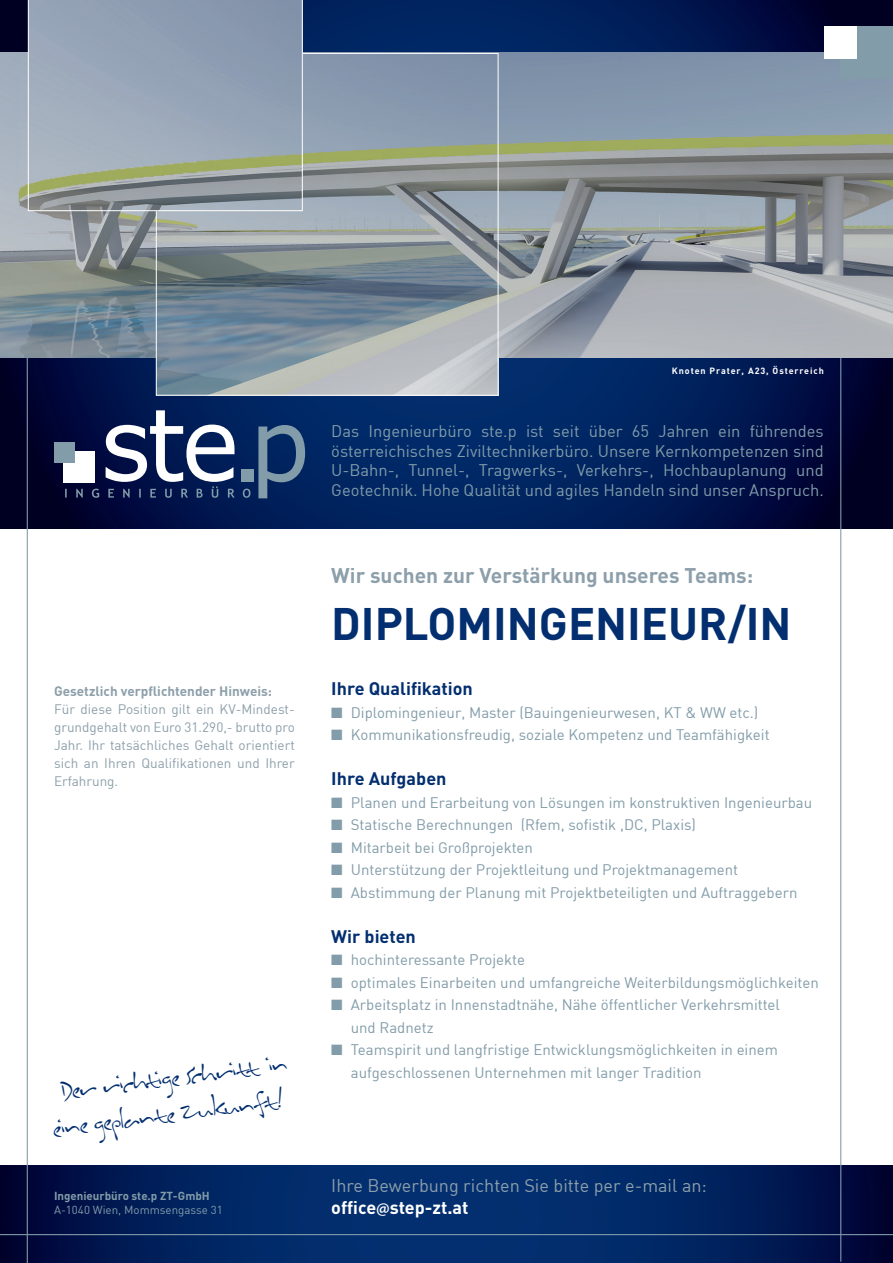
<style>
.page{position:relative;width:893px;height:1263px;background:#fff}
.page>*{position:absolute;margin:0;border:0;box-sizing:border-box;transform-origin:0 0}
.t1{font:700 45px "DIN";color:#032f70}
.t2{font:30px "Inkburrow";color:#032f70;scale:.9 1}
.t3{font:700 21px "DIN";color:#8c9faa}
.t4{font:18px "DIN";color:#8c9faa}
.t5{font:700 18px "DIN";color:#032f70}
.t6{font:700 18px "DIN";color:#fff}
.t7{font:16.5px/19.5px "DIN";color:#829ca9;text-align:justify}
.t8{font:15px "DIN";color:#829ca9}
.t9{font:13.5px/18px "DIN";color:#8c9faa}
.t10{font:700 13.5px "DIN";color:#8c9faa}
.t11{font:700 11.55px "DIN";color:#829ca9}
.t12{font:11.55px "DIN";color:#829ca9}
.t13{font:700 9px "DIN";letter-spacing:.1em;color:#fff}
.s1{font-family:"Myriad Pro";font-weight:600}
</style>
<div class="page">
<svg style="left:0;top:0;width:893px;height:529px;background:#011a51"></svg>
<img style="left:0;top:52px;width:893px;height:305px">
<img style="left:158px;top:55px;width:339px;height:339px">
<svg style="left:28px;top:0;width:275px;height:211px;background:#96a2ae"></svg>
<svg style="left:0;top:1165px;width:893px;height:98px;background:#01215d"></svg>
<hr style="left:0;top:1234px;width:893px;height:1px;background:#829ca9">
<hr style="left:840px;top:358px;width:1px;height:904px;background:#829ca9">
<hr style="left:27px;top:357px;width:1px;height:906px;background:#829ca9">
<div style="left:840px;top:26px;width:53px;height:52px;background:#829ca9"></div>
<div style="left:824px;top:26px;width:32px;height:33px;background:#fff"></div>
<div style="left:64px;top:451px;width:31px;height:31px;background:#fff"></div>
<div style="left:54px;top:442px;width:21px;height:21px;background:#829ca9"></div>
<svg style="left:65px;top:410px;width:185px;height:88px"></svg>
<svg style="left:258px;top:425px;width:47px;height:73px;background:#38577f"></svg>
<div style="left:241px;top:469px;width:12px;height:13px;background:#829ca9"></div>
<p class="t10" style="left:54px;top:682px;width:220px">Gesetzlich verpflichtender Hinweis:</p>
<p class="t9" style="left:54px;top:700px;width:242px">Für diese Position gilt ein KV-Mindest&shy;grundgehalt von Euro 31.290,- brutto pro Jahr. Ihr tatsächliches Gehalt orientiert sich an Ihren Qualifikationen und Ihrer Erfahrung.</p>
<p class="t2" style="left:60px;top:1076px;width:256px;rotate:-7deg">Der richtige Schritt in</p>
<p class="t2" style="left:51px;top:1113px;width:259px;rotate:-7deg">eine geplante Zukunft!</p>
<p class="t11" style="left:54px;top:1188px;width:157px">Ingenieurbüro ste.p ZT-GmbH</p>
<p class="t12" style="left:54px;top:1203px;width:170px">A-1040 Wien, Mommsengasse 31</p>
<p class="t13" style="left:672px;top:365px;width:153px">Knoten Prater, A23, Österreich</p>
<p class="t7" style="left:331px;top:421px;width:494px">Das Ingenieurbüro ste.p ist seit über 65 Jahren ein führendes österreichisches Ziviltechnikerbüro. Unsere Kernkompetenzen sind U-Bahn-, Tunnel-, Tragwerks-, Verkehrs-, Hochbauplanung und Geotechnik. Hohe Qualität und agiles Handeln sind unser Anspruch.</p>
<p class="t3" style="left:331px;top:561px;width:423px">Wir suchen zur Verstärkung unseres Teams:</p>
<p class="t1" style="left:331px;top:594px;width:462px">DIPLOMINGENIEUR/IN</p>
<p class="t5" style="left:331px;top:677px;width:143px">Ihre Qualifikation</p>
<p class="t8" style="left:331px;top:703px;width:428px">■ Diplomingenieur, Master (Bauingenieurwesen, KT &amp; WW etc.)</p>
<p class="t8" style="left:331px;top:725px;width:440px">■ Kommunikationsfreudig, soziale Kompetenz und Teamfähigkeit</p>
<p class="t5" style="left:331px;top:767px;width:117px">Ihre Aufgaben</p>
<p class="t8" style="left:331px;top:793px;width:482px">■ Planen und Erarbeitung von Lösungen im konstruktiven Ingenieurbau</p>
<p class="t8" style="left:331px;top:815px;width:366px">■ Statische Berechnungen (Rfem, sofistik ,DC, Plaxis)</p>
<p class="t8" style="left:331px;top:838px;width:203px">■ Mitarbeit bei Großprojekten</p>
<p class="t8" style="left:331px;top:860px;width:408px">■ Unterstützung der Projektleitung und Projektmanagement</p>
<p class="t8" style="left:331px;top:883px;width:468px">■ Abstimmung der Planung mit Projektbeteiligten und Auftraggebern</p>
<p class="t5" style="left:331px;top:924px;width:86px">Wir bieten</p>
<p class="t8" style="left:331px;top:950px;width:195px">■ hochinteressante Projekte</p>
<p class="t8" style="left:331px;top:973px;width:489px">■ optimales Einarbeiten und umfangreiche Weiterbildungsmöglichkeiten</p>
<p class="t8" style="left:331px;top:995px;width:450px">■ Arbeitsplatz in Innenstadtnähe, Nähe öffentlicher Verkehrsmittel</p>
<p class="t8" style="left:351px;top:1018px;width:84px">und Radnetz</p>
<p class="t8" style="left:331px;top:1040px;width:448px">■ Teamspirit und langfristige Entwicklungsmöglichkeiten in einem</p>
<p class="t8" style="left:351px;top:1063px;width:352px">aufgeschlossenen Unternehmen mit langer Tradition</p>
<p class="t4" style="left:331px;top:1174px;width:377px">Ihre Bewerbung richten Sie bitte per e-mail an:</p>
<p class="t6" style="left:331px;top:1196px;width:139px">office<span class="s1">@</span>step-zt.at</p>
</div>
